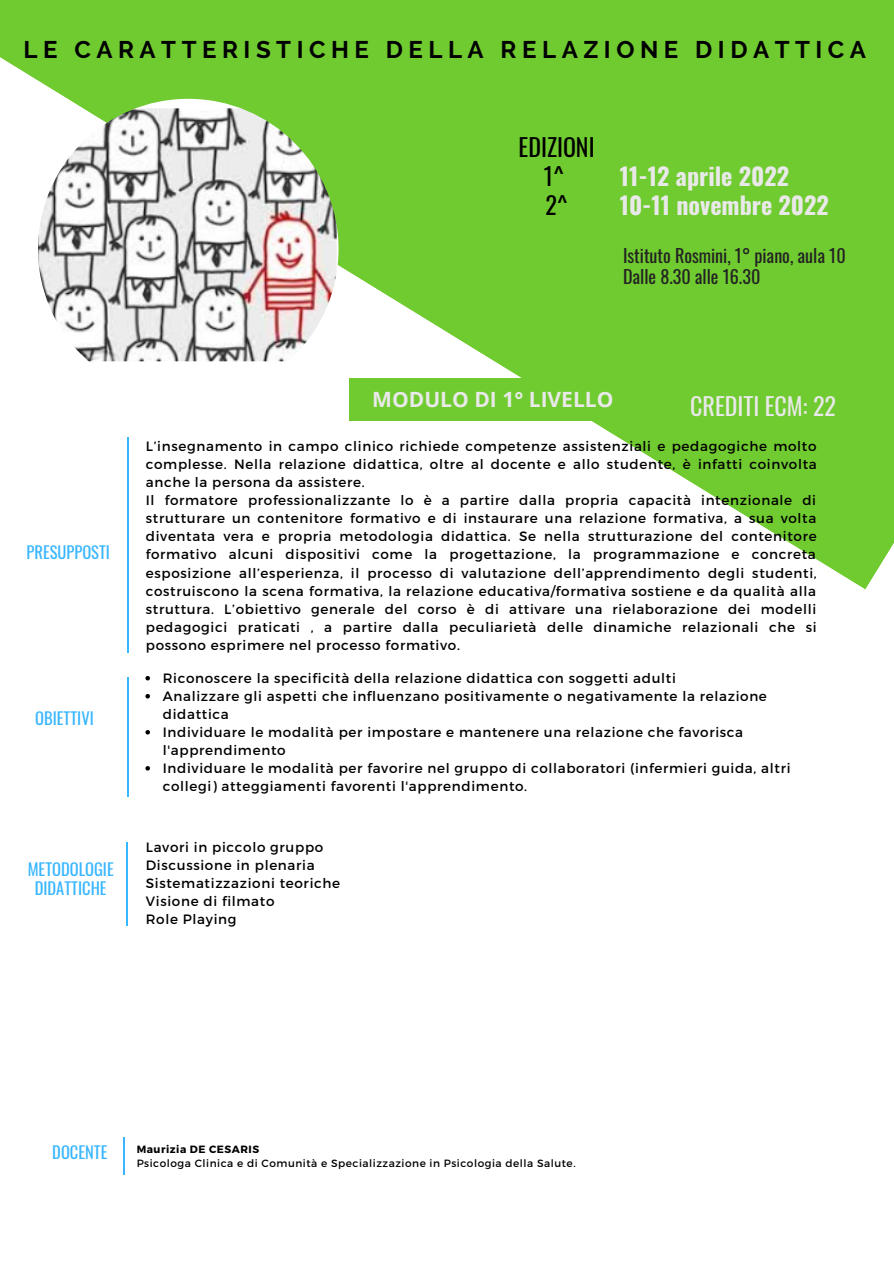
<style>
.page{position:relative;width:894px;height:1264px;background:#fff}
.page>*{position:absolute;margin:0;border:0;box-sizing:border-box;transform-origin:0 0}
.t1{font:700 24px "Raleway";letter-spacing:.23em;color:#000}
.t2{font:700 24px/29.2px "Oswald";color:#e9e9e9}
.t3{font:24px "Oswald";color:#e9e9e9}
.t4{font:24px/29.2px "Oswald";color:#000;text-align:center}
.t5{font:700 21px "Open Sans";color:#e9e9e9}
.t6{font:18.15px/21.5px "Oswald";color:#222}
.t7{font:16.5px/19.2px "Oswald";color:#38b6ff;text-align:center}
.t8{font:13.5px/18px "Montserrat";letter-spacing:.05em;color:#000}
.t9{font:10.5px "Montserrat";letter-spacing:.05em;color:#000}
.t10{font:700 10.5px "Montserrat";letter-spacing:.05em;color:#000}
</style>
<div class="page">
<svg style="left:0;top:0;width:893px;height:589px;fill:#70cb30"></svg>
<img style="left:38px;top:99px;width:300px;height:300px;border-radius:50%">
<hr style="left:127px;top:677px;width:1px;height:120px;background:#38b6ff">
<hr style="left:127px;top:438px;width:1px;height:215px;background:#38b6ff">
<hr style="left:123px;top:1137px;width:1px;height:37px;background:#38b6ff">
<div style="left:349px;top:378px;width:297px;height:43px;background:#70cb30"></div>
<hr style="left:127px;top:842px;width:1px;height:83px;background:#38b6ff">
<svg style="left:145px;top:676px;width:5px;height:4px"></svg>
<svg style="left:145px;top:694px;width:5px;height:4px"></svg>
<svg style="left:145px;top:730px;width:5px;height:4px"></svg>
<svg style="left:145px;top:766px;width:5px;height:4px"></svg>
<h1 class="t1" style="left:24px;top:36px;width:843px">LE CARATTERISTICHE DELLA RELAZIONE DIDATTICA</h1>
<h1 class="t4" style="left:518px;top:131px;width:77px">EDIZIONI<br>1^<br>2^</h1>
<h1 class="t2" style="left:619px;top:161px;width:210px">11-12 aprile 2022<br>10-11 novembre 2022</h1>
<h3 class="t6" style="left:623px;top:244px;width:224px">Istituto Rosmini, 1° piano, aula 10<br>Dalle 8.30 alle 16.30</h3>
<p class="t7" style="left:27px;top:542px;width:85px">PRESUPPOSTI</p>
<p class="t7" style="left:35px;top:708px;width:60px">OBIETTIVI</p>
<p class="t7" style="left:28px;top:859px;width:87px">METODOLOGIE<br>DIDATTICHE</p>
<h2 class="t5" style="left:372px;top:385px;width:243px">MODULO DI 1° LIVELLO</h2>
<h1 class="t3" style="left:690px;top:387px;width:147px">CREDITI ECM: 22</h1>
<p class="t8" style="left:146px;top:437px;width:672px">L’insegnamento in campo clinico richiede competenze assistenziali e pedagogiche molto complesse. Nella relazione didattica, oltre al docente e allo studente, è infatti coinvolta anche la persona da assistere.<br>Il formatore professionalizzante lo è a partire dalla propria capacità intenzionale di strutturare un contenitore formativo e di instaurare una relazione formativa, a sua volta diventata vera e propria metodologia didattica. Se nella strutturazione del contenitore formativo alcuni dispositivi come la progettazione, la programmazione e concreta esposizione all’esperienza, il processo di valutazione dell’apprendimento degli studenti, costruiscono la scena formativa, la relazione educativa/formativa sostiene e da qualità alla struttura. L’obiettivo generale del corso è di attivare una rielaborazione dei modelli pedagogici praticati , a partire dalla peculiarietà delle dinamiche relazionali che si possono esprimere nel processo formativo.</p>
<p class="t8" style="left:163px;top:668px;width:629px">Riconoscere la specificità della relazione didattica con soggetti adulti<br>Analizzare gli aspetti che influenzano positivamente o negativamente la relazione didattica<br>Individuare le modalità per impostare e mantenere una relazione che favorisca l'apprendimento<br>Individuare le modalità per favorire nel gruppo di collaboratori (infermieri guida, altri collegi) atteggiamenti favorenti l'apprendimento.</p>
<p class="t8" style="left:146px;top:837px;width:196px">Lavori in piccolo gruppo<br>Discussione in plenaria<br>Sistematizzazioni teoriche<br>Visione di filmato<br>Role Playing</p>
<p class="t7" style="left:52px;top:1142px;width:57px">DOCENTE</p>
<p class="t10" style="left:137px;top:1142px;width:124px">Maurizia DE CESARIS</p>
<p class="t9" style="left:137px;top:1156px;width:440px">Psicologa Clinica e di Comunità e Specializzazione in Psicologia della Salute.</p>
</div>
